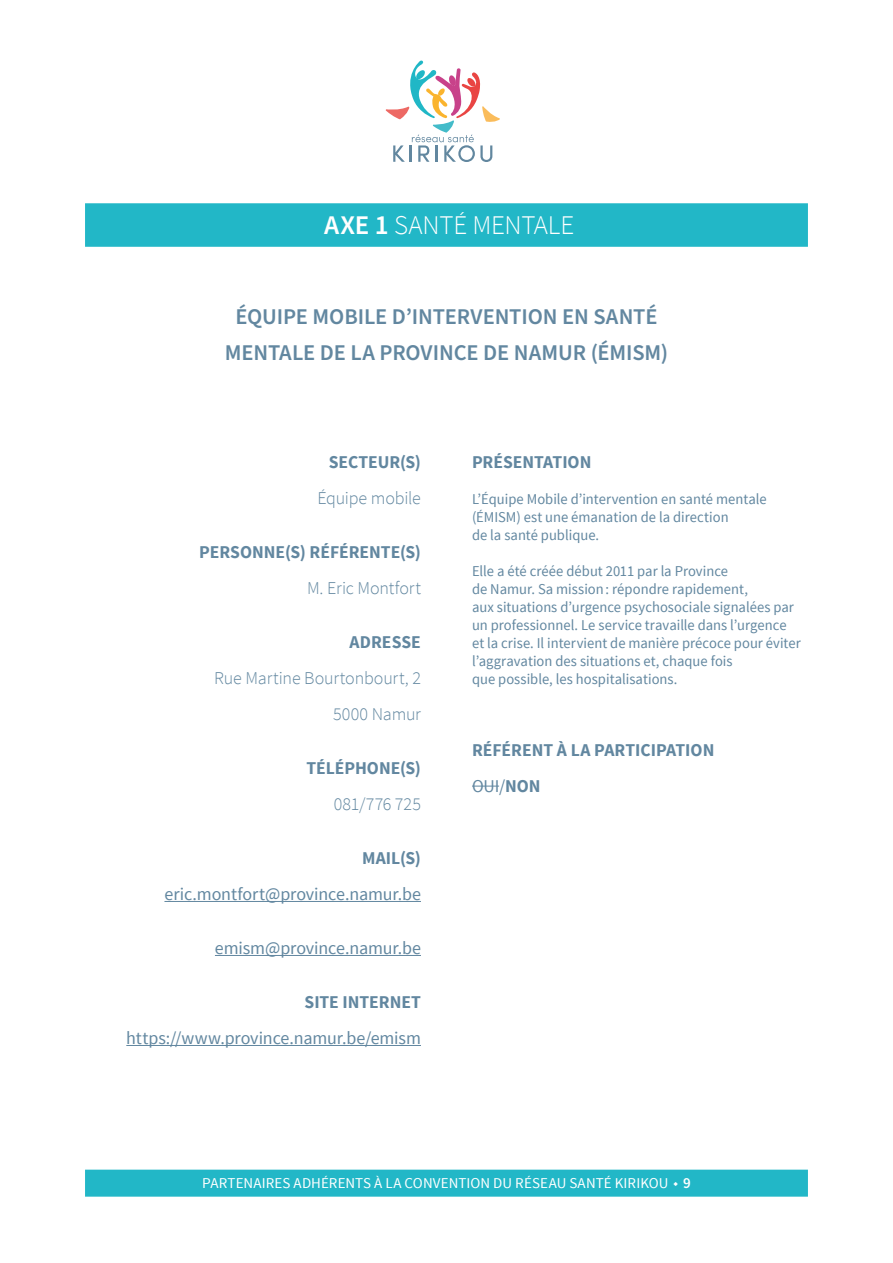
<style>
.page{position:relative;width:893px;height:1263px;background:#fff}
.page>*{position:absolute;margin:0;border:0;box-sizing:border-box;transform-origin:0 0}
.t1{font:300 27px "Source Sans Pro";letter-spacing:-.01em;color:#fff}
.t2{font:600 22.5px/36px "Source Sans Pro";letter-spacing:-.005em;color:#6287a0;text-align:center}
.t3{font:700 18px/36px "Source Sans Pro";color:#6287a0}
.t4{font:18px "Source Sans Pro";letter-spacing:-.005em;color:#6287a0}
.t5{font:300 18px/36px "Source Sans Pro";letter-spacing:-.01em;color:#6287a0;text-align:right}
.t6{font:15px/18px "Source Sans Pro";color:#6287a0}
.t7{font:15px "Source Sans Pro";letter-spacing:.005em;color:#fff}
.s1{font-weight:600}
.s2{font-weight:400}
</style>
<div class="page">
<div style="left:85px;top:203px;width:723px;height:44px;background:#22b7c7"></div>
<div style="left:85px;top:1170px;width:723px;height:27px;background:#22b7c7"></div>
<hr style="left:164px;top:901px;width:257px;height:1px;background:#6287a0">
<hr style="left:215px;top:955px;width:206px;height:1px;background:#6287a0">
<hr style="left:126px;top:1045px;width:295px;height:1px;background:#6287a0">
<svg style="left:472px;top:786px;width:27px;height:1px"></svg>
<svg style="left:386px;top:61px;width:114px;height:101px"></svg>
<h1 class="t1" style="left:324px;top:209px;width:252px"><span class="s1">AXE 1</span> SANTÉ MENTALE</h1>
<h2 class="t2" style="left:225px;top:299px;width:445px">ÉQUIPE MOBILE D’INTERVENTION EN SANTÉ<br>MENTALE DE LA PROVINCE DE NAMUR (ÉMISM)</h2>
<p class="t3" style="left:329px;top:445px;width:94px">SECTEUR(S)</p>
<p class="t5" style="left:317px;top:480px;width:105px">Équipe mobile</p>
<p class="t3" style="left:199px;top:535px;width:223px">PERSONNE(S) RÉFÉRENTE(S)</p>
<p class="t5" style="left:307px;top:570px;width:115px">M. Eric Montfort</p>
<p class="t3" style="left:350px;top:625px;width:73px">ADRESSE</p>
<p class="t5" style="left:214px;top:660px;width:208px">Rue Martine Bourtonbourt, 2<br>5000 Namur</p>
<p class="t3" style="left:307px;top:751px;width:116px">TÉLÉPHONE(S)</p>
<p class="t5" style="left:334px;top:786px;width:89px">081/776 725</p>
<p class="t3" style="left:362px;top:841px;width:60px">MAIL(S)</p>
<p class="t4" style="left:164px;top:883px;width:258px">eric.montfort@province.namur.be</p>
<p class="t4" style="left:215px;top:937px;width:208px">emism@province.namur.be</p>
<p class="t3" style="left:305px;top:985px;width:118px">SITE INTERNET</p>
<p class="t4" style="left:126px;top:1027px;width:296px">https://www.province.namur.be/emism</p>
<p class="t3" style="left:472px;top:445px;width:121px">PRÉSENTATION</p>
<p class="t6" style="left:472px;top:490px;width:296px">L’Équipe Mobile d’intervention en santé mentale (ÉMISM) est une émanation de la direction<br>de la santé publique.</p>
<p class="t6" style="left:472px;top:562px;width:330px">Elle a été créée début 2011 par la Province<br>de Namur. Sa mission: répondre rapidement,<br>aux situations d’urgence psychosociale signalées par un professionnel. Le service travaille dans l’urgence et la crise. Il intervient de manière précoce pour éviter l’aggravation des situations et, chaque fois<br>que possible, les hospitalisations.</p>
<p class="t3" style="left:472px;top:733px;width:244px">RÉFÉRENT À LA PARTICIPATION<br><span class="s2">OUI/</span>NON</p>
<p class="t7" style="left:202px;top:1174px;width:490px">PARTENAIRES ADHÉRENTS À LA CONVENTION DU RÉSEAU SANTÉ KIRIKOU ◆ <span class="s1">9</span></p>
</div>
